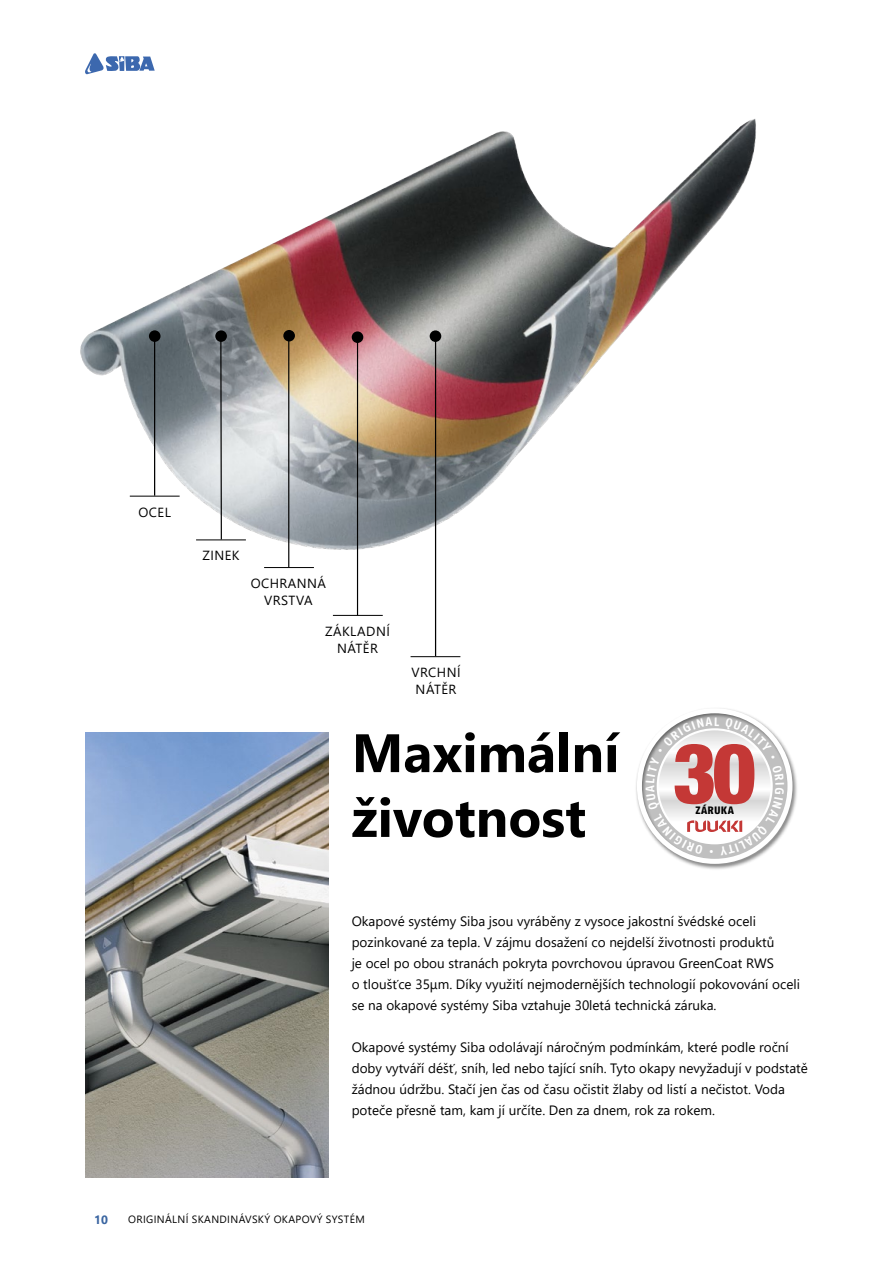
<style>
.page{position:relative;width:893px;height:1263px;background:#fff}
.page>*{position:absolute;margin:0;border:0;box-sizing:border-box;transform-origin:0 0}
.t1{font:700 54px/64.8px "Segoe UI";color:#000}
.t2{font:13.5px/21px "Segoe UI";color:#000}
.t3{font:13.2px/17px "Segoe UI";letter-spacing:.035em;color:#000;text-align:center}
.t4{font:700 12px "Segoe UI";color:#3a65a1}
.t5{font:800 10.8px "Fago OT";letter-spacing:.025em;color:#000}
.t6{font:10.5px "Segoe UI";letter-spacing:.035em;color:#000}
</style>
<div class="page">
<img style="left:80px;top:119px;width:676px;height:431px">
<img style="left:85px;top:733px;width:243px;height:445px">
<div style="left:215px;top:330px;width:12px;height:12px;background:#000;border-radius:50%"></div>
<hr style="left:196px;top:540px;width:50px;height:1px;background:#000">
<svg style="left:220px;top:342px;width:2px;height:198px"></svg>
<div style="left:283px;top:330px;width:12px;height:11px;background:#000;border-radius:50%"></div>
<hr style="left:264px;top:567px;width:50px;height:1px;background:#000">
<hr style="left:288px;top:335px;width:1px;height:232px;background:#000">
<div style="left:352px;top:331px;width:11px;height:12px;background:#000;border-radius:50%"></div>
<hr style="left:333px;top:615px;width:50px;height:1px;background:#000">
<hr style="left:357px;top:339px;width:1px;height:276px;background:#000">
<div style="left:149px;top:330px;width:12px;height:12px;background:#000;border-radius:50%"></div>
<hr style="left:130px;top:496px;width:50px;height:1px;background:#000">
<hr style="left:154px;top:335px;width:1px;height:161px;background:#000">
<hr style="left:435px;top:337px;width:1px;height:319px;background:#000">
<div style="left:430px;top:330px;width:11px;height:12px;background:#000;border-radius:50%"></div>
<hr style="left:411px;top:656px;width:49px;height:1px;background:#000">
<img style="left:636px;top:708px;width:161px;height:161px">
<div style="left:637px;top:708px;width:155px;height:156px;border:5px solid #fff;border-radius:50%"></div>
<svg style="left:85px;top:53px;width:70px;height:21px"></svg>
<svg style="left:646px;top:717px;width:138px;height:138px"></svg>
<p class="t3" style="left:139px;top:502px;width:34px">OCEL</p>
<p class="t3" style="left:202px;top:546px;width:39px">ZINEK</p>
<p class="t3" style="left:251px;top:574px;width:77px">OCHRANNÁ<br>VRSTVA</p>
<p class="t3" style="left:325px;top:621px;width:66px">ZÁKLADNÍ<br>NÁTĚR</p>
<p class="t3" style="left:411px;top:663px;width:51px">VRCHNÍ<br>NÁTĚR</p>
<h1 class="t1" style="left:352px;top:716px;width:269px">Maximální životnost</h1>
<p class="t5" style="left:696px;top:804px;width:40px">ZÁRUKA</p>
<p class="t2" style="left:352px;top:909px;width:450px">Okapové systémy Siba jsou vyráběny z vysoce jakostní švédské oceli pozinkované za tepla. V zájmu dosažení co nejdelší životnosti produktů<br>je ocel po obou stranách pokryta povrchovou úpravou GreenCoat RWS<br>o tloušťce 35μm. Díky využití nejmodernějších technologií pokovování oceli se na okapové systémy Siba vztahuje 30letá technická záruka.</p>
<p class="t2" style="left:352px;top:1035px;width:458px">Okapové systémy Siba odolávají náročným podmínkám, které podle roční doby vytváří déšť, sníh, led nebo tající sníh. Tyto okapy nevyžadují v podstatě žádnou údržbu. Stačí jen čas od času očistit žlaby od listí a nečistot. Voda poteče přesně tam, kam jí určíte. Den za dnem, rok za rokem.</p>
<p class="t4" style="left:94px;top:1208px;width:15px">10</p>
<p class="t6" style="left:128px;top:1209px;width:238px">ORIGINÁLNÍ Skan dinávský OKAPOVÝ SYSTÉM</p>
</div>
